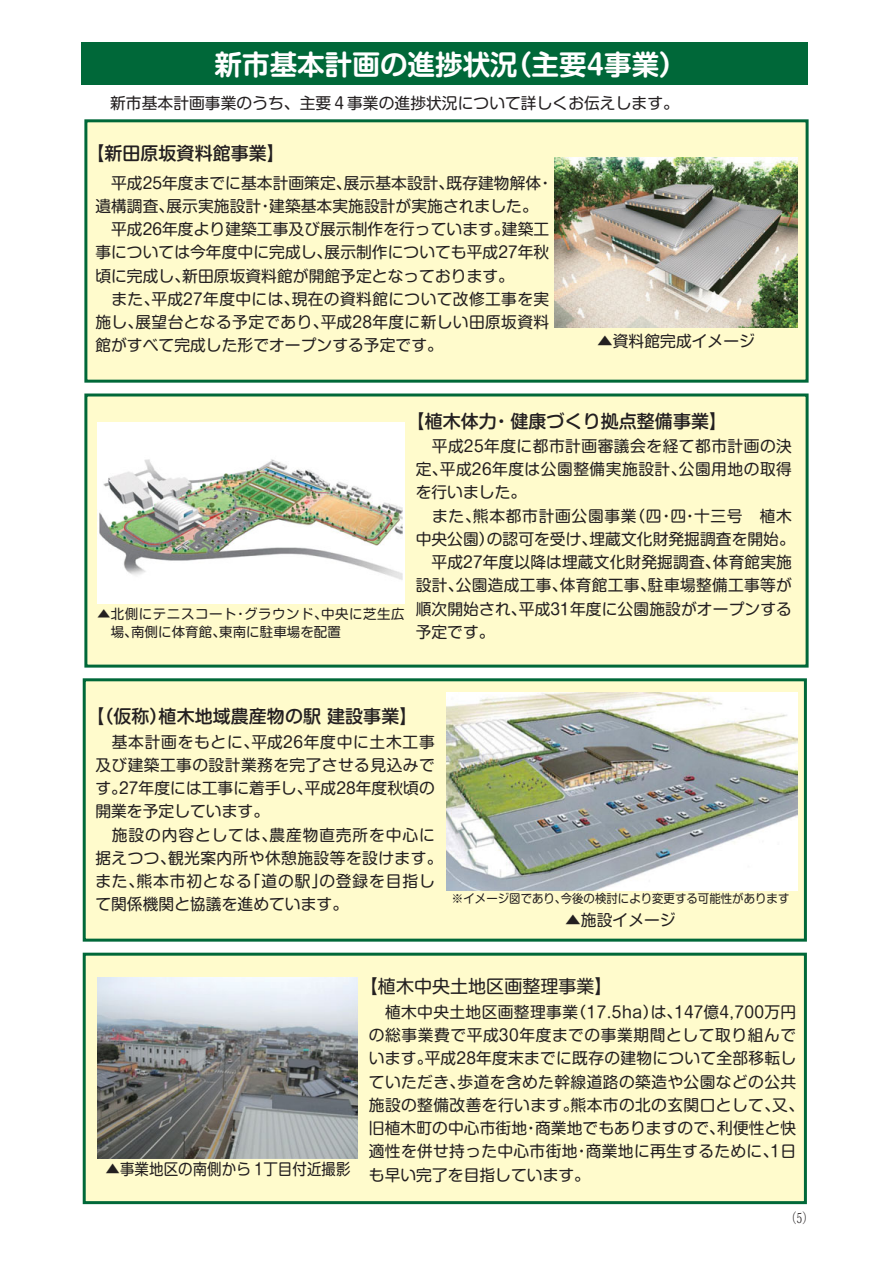
<style>
.page{position:relative;width:893px;height:1263px;background:#fff}
.page>*{position:absolute;margin:0;border:0;box-sizing:border-box;transform-origin:0 0}
.t1{font:27.6px "Shin M Go Pro De Bold 90 pv RKSJ H";color:#fff}
.t2{font:18px "Shin M Go Pro Medium 90 pv RKSJ H";letter-spacing:.005em;color:#231f20}
.t3{font:18px "Shin M Go Pro Regular 90 pv RKSJ H";letter-spacing:.005em;color:#231f20}
.t4{font:15.75px/23.2px "Shin M Go Pro Regular 90 pv RKSJ H";letter-spacing:.005em;color:#231f20}
.t5{font:15.75px/23.2px "Shin M Go Pro Regular 90 pv RKSJ H";letter-spacing:.025em;color:#231f20}
.t6{font:15.75px "Shin M Go Pro Regular 90 pv RKSJ H";letter-spacing:.005em;color:#231f20;scale:.92 1}
.t7{font:13.8px "Koz Min Pro Regular 90 pv RKSJ H";color:#231f20;scale:.7 1}
.t8{font:13.5px/18px "Shin M Go Pro Regular 90 pv RKSJ H";letter-spacing:.04em;color:#231f20}
.t9{font:12px "Shin M Go Pro Regular 90 pv RKSJ H";letter-spacing:.005em;color:#231f20}
</style>
<div class="page">
<div style="left:84px;top:954px;width:721px;height:249px;background:#fffbcc"></div>
<div style="left:83px;top:953px;width:724px;height:251px;border:3px solid #006839"></div>
<div style="left:84px;top:680px;width:721px;height:260px;background:#fffbcc"></div>
<div style="left:83px;top:678px;width:724px;height:264px;border:3px solid #006839"></div>
<div style="left:86px;top:395px;width:721px;height:271px;background:#fffbcc"></div>
<div style="left:84px;top:394px;width:724px;height:274px;border:3px solid #006839"></div>
<div style="left:86px;top:121px;width:721px;height:260px;background:#fffbcc"></div>
<div style="left:84px;top:119px;width:724px;height:264px;border:3px solid #006839"></div>
<div style="left:81px;top:43px;width:726px;height:42px;background:#006839"></div>
<img style="left:97px;top:422px;width:307px;height:181px">
<img style="left:97px;top:977px;width:261px;height:181px">
<img style="left:554px;top:157px;width:243px;height:170px">
<img style="left:446px;top:693px;width:351px;height:198px">
<h1 class="t1" style="left:215px;top:55px;width:474px">新市基本計画の進捗状況（主要4事業）</h1>
<p class="t4" style="left:94px;top:94px;width:586px">　新市基本計画事業のうち、主要４事業の進捗状況について詳しくお伝えします。</p>
<p class="t2" style="left:86px;top:147px;width:200px">【新田原坂資料館事業】</p>
<p class="t4" style="left:95px;top:173px;width:459px">　平成25年度までに基本計画策定、展示基本設計、既存建物解体・遺構調査、展示実施設計・建築基本実施設計が実施されました。　平成26年度より建築工事及び展示制作を行っています。建築工事については今年度中に完成し、展示制作についても平成27年秋頃に完成し、新田原坂資料館が開館予定となっております。<br>　また、平成27年度中には、現在の資料館について改修工事を実施し、展望台となる予定であり、平成28年度に新しい田原坂資料館がすべて完成した形でオープンする予定です。</p>
<p class="t4" style="left:597px;top:331px;width:159px">▲資料館完成イメージ</p>
<p class="t8" style="left:111px;top:607px;width:295px;text-indent:-14px">▲ 北側にテニスコート・グラウンド、中央に芝生広場、南側に体育館、東南に駐車場を配置</p>
<p class="t2" style="left:407px;top:415px;width:322px">【植木体力・健康づくり拠点整備事業】</p>
<p class="t4" style="left:416px;top:436px;width:381px">　平成25年度に都市計画審議会を経て都市計画の決定、平成26年度は公園整備実施設計、公園用地の取得を行いました。<br>　また、熊本都市計画公園事業（四・四・十三号　植木中央公園）の認可を受け、埋蔵文化財発掘調査を開始。　平成27年度以降は埋蔵文化財発掘調査、体育館実施設計、公園造成工事、体育館工事、駐車場整備工事等が順次開始され、平成31年度に公園施設がオープンする予定です。</p>
<p class="t2" style="left:86px;top:709px;width:333px">【（仮称）植木地域農産物の駅 建設事業】</p>
<p class="t5" style="left:95px;top:732px;width:349px">　基本計画をもとに、平成26年度中に土木工事及び建築工事の設計業務を完了させる見込みです。27年度には工事に着手し、平成28年度秋頃の開業を予定しています。<br>　施設の内容としては、農産物直売所を中心に据えつつ、観光案内所や休憩施設等を設けます。また、熊本市初となる「道の駅」の登録を目指して関係機関と協議を進めています。</p>
<p class="t9" style="left:451px;top:894px;width:339px">※イメージ図であり、今後の検討により変更する可能性があります</p>
<p class="t4" style="left:565px;top:911px;width:112px">▲施設イメージ</p>
<p class="t6" style="left:106px;top:1163px;width:268px">▲事業地区の南側から 1丁目付近撮影</p>
<p class="t3" style="left:360px;top:979px;width:254px">【植木中央土地区画整理事業】</p>
<p class="t5" style="left:369px;top:1002px;width:437px">　植木中央土地区画整理事業（17.5ha）は、147億4,700万円の総事業費で平成30年度までの事業期間として取り組んでいます。平成28年度末までに既存の建物について全部移転していただき、歩道を含めた幹線道路の築造や公園などの公共施設の整備改善を行います。熊本市の北の玄関口として、又、旧植木町の中心市街地・商業地でもありますので、利便性と快適性を併せ持った中心市街地・商業地に再生するために、1日も早い完了を目指しています。</p>
<p class="t7" style="left:787px;top:1213px;width:38px">（5）</p>
</div>
